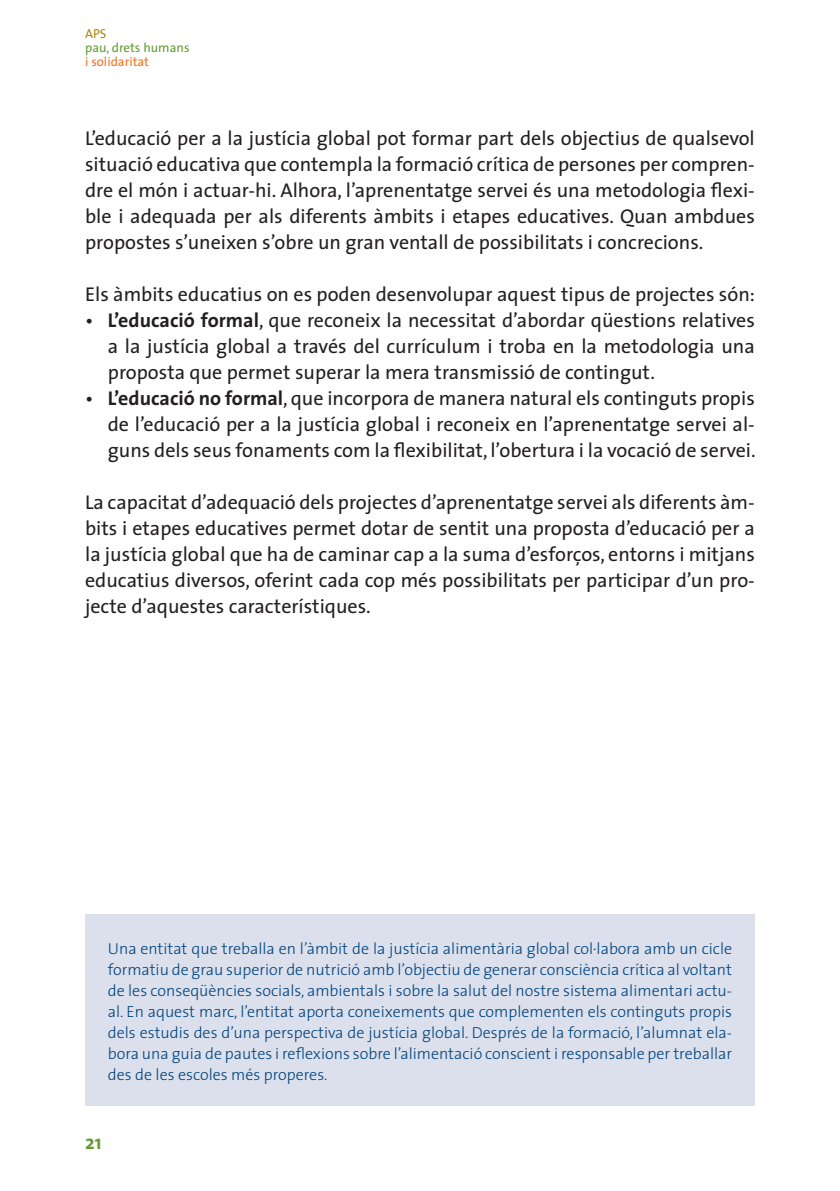
<style>
.page{position:relative;width:840px;height:1191px;background:#fff}
.page>*{position:absolute;margin:0;border:0;box-sizing:border-box;transform-origin:0 0}
.text_general{font:20px/26px "The Sans";color:#231f20;text-align:justify}
.t1{font:700 20px "The Sans";color:#639d34}
.exemples{font:300 16px/21px "The Sans";color:#01437c;text-align:justify}
.t2{font:13px "The Sans";color:#639d34}
.t3{font:13px "The Sans";color:#f47321}
.t4{font:13px "The Sans";color:#ac8610}
.s1{font-weight:700}
</style>
<div class="page">
<div style="left:85px;top:914px;width:669px;height:192px;background:#dbe0ec"></div>
<p class="t4" style="left:85px;top:23px;width:23px">APS</p>
<p class="t2" style="left:85px;top:37px;width:106px">pau, drets humans</p>
<p class="t3" style="left:85px;top:51px;width:65px">i solidaritat</p>
<p class="text_general" style="left:85px;top:124px;width:670px">L’educació per a la justícia global pot formar part dels objectius de qualsevol situació educativa que contempla la formació crítica de persones per compren&shy;dre el món i actuar-hi. Alhora, l’aprenentatge servei és una metodologia flexi&shy;ble i adequada per als diferents àmbits i etapes educatives. Quan ambdues propostes s’uneixen s’obre un gran ventall de possibilitats i concrecions.</p>
<p class="text_general" style="left:85px;top:280px;width:671px">Els àmbits educatius on es poden desenvolupar aquest tipus de projectes són:</p>
<p class="text_general" style="left:108px;top:306px;width:648px;text-indent:-23px">• <span class="s1">L’educació formal</span>, que reconeix la necessitat d’abordar qüestions relatives a la justícia global a través del currículum i troba en la metodologia una proposta que permet superar la mera transmissió de contingut.</p>
<p class="text_general" style="left:108px;top:384px;width:649px;text-indent:-23px">• <span class="s1">L’educació no formal</span>, que incorpora de manera natural els continguts propis de l’educació per a la justícia global i reconeix en l’aprenentatge servei al&shy;guns dels seus fonaments com la flexibilitat, l’obertura i la vocació de servei.</p>
<p class="text_general" style="left:85px;top:488px;width:670px">La capacitat d’adequació dels projectes d’aprenentatge servei als diferents àm&shy;bits i etapes educatives permet dotar de sentit una proposta d’educació per a la justícia global que ha de caminar cap a la suma d’esforços, entorns i mitjans educatius diversos, oferint cada cop més possibilitats per participar d’un pro&shy;jecte d’aquestes característiques.</p>
<p class="exemples" style="left:108px;top:937px;width:625px">Una entitat que treballa en l’àmbit de la justícia alimentària global col·labora amb un cicle formatiu de grau superior de nutrició amb l’objectiu de generar consciència crítica al voltant de les conseqüències socials, ambientals i sobre la salut del nostre sistema alimentari actu&shy;al. En aquest marc, l’entitat aporta coneixements que complementen els continguts propis dels estudis des d’una perspectiva de justícia global. Després de la formació, l’alumnat ela&shy;bora una guia de pautes i reflexions sobre l’alimentació conscient i responsable per treballar des de les escoles més properes.</p>
<p class="t1" style="left:85px;top:1125px;width:18px">21</p>
</div>
